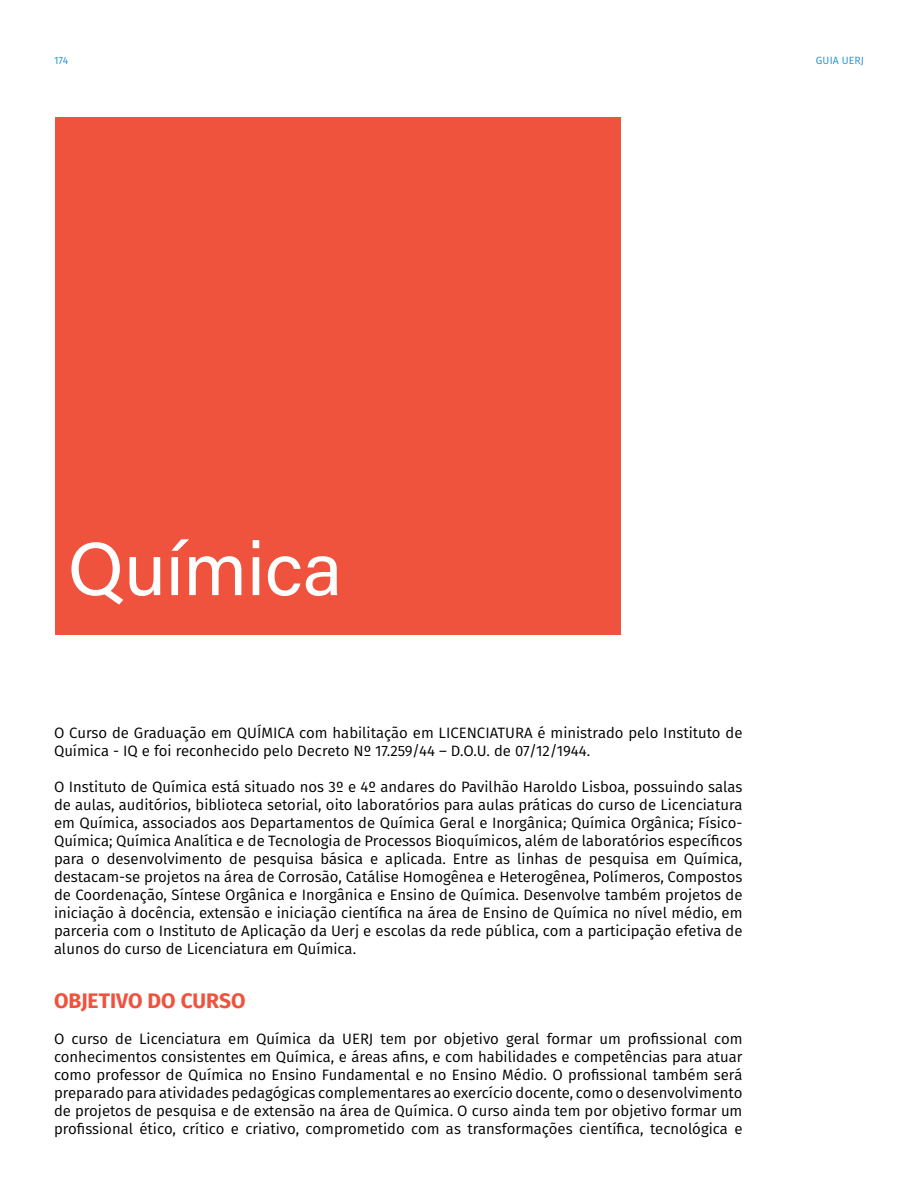
<style>
.page{position:relative;width:918px;height:1188px;background:#fff}
.page>*{position:absolute;margin:0;border:0;box-sizing:border-box;transform-origin:0 0}
.t1{font:75px "Acumin Pro";color:#fff}
.t2{font:700 21px "Fira Sans";color:#f0533d}
.t3{font:15px/18px "Fira Sans";color:#000;text-align:justify}
.t4{font:10.5px "Fira Sans";letter-spacing:.01em;color:#2293d1}
</style>
<div class="page">
<div style="left:56px;top:117px;width:565px;height:517px;background:#f0533d"></div>
<p class="t4" style="left:54px;top:52px;width:16px">174</p>
<p class="t4" style="left:816px;top:52px;width:50px">GUIA UERJ</p>
<h1 class="t1" style="left:68px;top:517px;width:276px">Química</h1>
<p class="t3" style="left:54px;top:723px;width:690px">O Curso de Graduação em QUÍMICA com habilitação em LICENCIATURA é ministrado pelo Instituto de<br>Química - IQ e foi reconhecido pelo Decreto Nº 17.259/44 – D.O.U. de 07/12/1944.</p>
<p class="t3" style="left:54px;top:777px;width:690px">O Instituto de Química está situado nos 3º e 4º andares do Pavilhão Haroldo Lisboa, possuindo salas de aulas, auditórios, biblioteca setorial, oito laboratórios para aulas práticas do curso de Licenciatura em Química, associados aos Departamentos de Química Geral e Inorgânica; Química Orgânica; Físico-Química; Química Analítica e de Tecnologia de Processos Bioquímicos, além de laboratórios específicos para o desenvolvimento de pesquisa básica e aplicada. Entre as linhas de pesquisa em Química, destacam-se projetos na área de Corrosão, Catálise Homogênea e Heterogênea, Polímeros, Compostos de Coordenação, Síntese Orgânica e Inorgânica e Ensino de Química. Desenvolve também projetos de iniciação à docência, extensão e iniciação científica na área de Ensino de Química no nível médio, em parceria com o Instituto de Aplicação da Uerj e escolas da rede pública, com a participação efetiva de alunos do curso de Licenciatura em Química.</p>
<h2 class="t2" style="left:54px;top:983px;width:193px">OBJETIVO DO CURSO</h2>
<p class="t3" style="left:54px;top:1029px;width:690px">O curso de Licenciatura em Química da UERJ tem por objetivo geral formar um profissional com conhecimentos consistentes em Química, e áreas afins, e com habilidades e competências para atuar como professor de Química no Ensino Fundamental e no Ensino Médio. O profissional também será preparado para atividades pedagógicas complementares ao exercício docente, como o desenvolvimento de projetos de pesquisa e de extensão na área de Química. O curso ainda tem por objetivo formar um profissional ético, crítico e criativo, comprometido com as transformações científica, tecnológica e</p>
</div>
